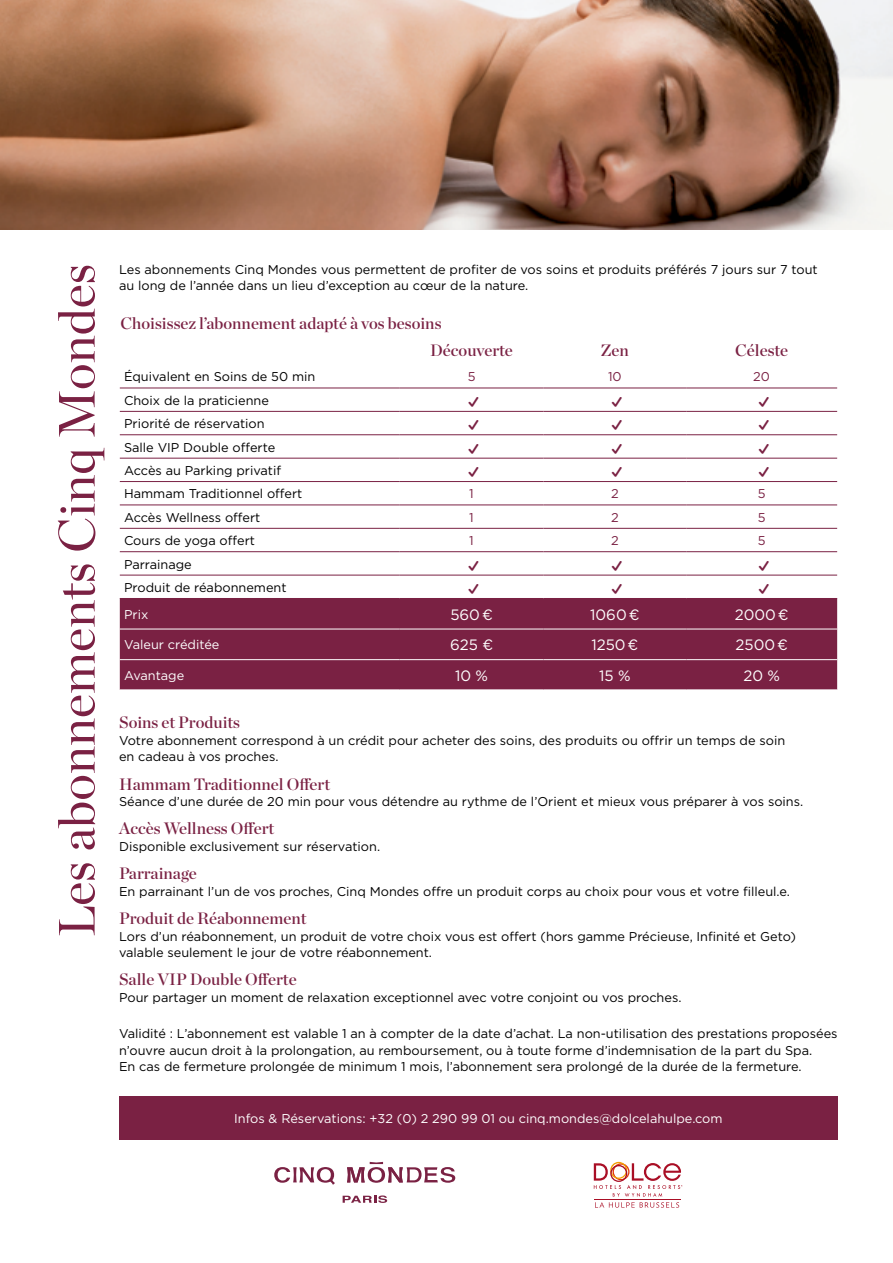
<style>
.page{position:relative;width:893px;height:1263px;background:#fff}
.page>*{position:absolute;margin:0;border:0;box-sizing:border-box;transform-origin:0 0}
.t1{font:51px "Chronicle Display";color:#7a2143}
.t2{font:16.5px/26.7px "Chronicle Display Semi";color:#7a2143}
.t3{font:15px "Gotham";color:#fff}
.t4{font:15px/23.4px "Helvetica Neue";color:#7a2143}
.t5{font:12.75px/16.5px "Gotham";color:#000}
.t6{font:12.75px "Gotham";color:#fff}
.t7{font:12.75px "Gotham";color:#7a2143}
</style>
<div class="page">
<div style="left:120px;top:599px;width:717px;height:90px;background:#7a2143"></div>
<hr style="left:120px;top:388px;width:280px;height:1px;background:#7a2143">
<hr style="left:400px;top:388px;width:143px;height:1px;background:#7a2143">
<hr style="left:543px;top:388px;width:143px;height:1px;background:#7a2143">
<hr style="left:686px;top:388px;width:151px;height:1px;background:#7a2143">
<hr style="left:120px;top:458px;width:280px;height:1px;background:#7a2143">
<hr style="left:400px;top:458px;width:143px;height:1px;background:#7a2143">
<hr style="left:543px;top:458px;width:143px;height:1px;background:#7a2143">
<hr style="left:686px;top:458px;width:151px;height:1px;background:#7a2143">
<hr style="left:120px;top:598px;width:280px;height:1px;background:#7a2143">
<hr style="left:400px;top:598px;width:143px;height:1px;background:#7a2143">
<hr style="left:543px;top:598px;width:143px;height:1px;background:#7a2143">
<hr style="left:686px;top:598px;width:151px;height:1px;background:#7a2143">
<hr style="left:120px;top:411px;width:280px;height:1px;background:#7a2143">
<hr style="left:400px;top:411px;width:143px;height:1px;background:#7a2143">
<hr style="left:543px;top:411px;width:143px;height:1px;background:#7a2143">
<hr style="left:686px;top:411px;width:151px;height:1px;background:#7a2143">
<hr style="left:120px;top:481px;width:280px;height:1px;background:#7a2143">
<hr style="left:400px;top:481px;width:143px;height:1px;background:#7a2143">
<hr style="left:543px;top:481px;width:143px;height:1px;background:#7a2143">
<hr style="left:686px;top:481px;width:151px;height:1px;background:#7a2143">
<hr style="left:120px;top:504px;width:280px;height:1px;background:#7a2143">
<hr style="left:400px;top:504px;width:143px;height:1px;background:#7a2143">
<hr style="left:543px;top:504px;width:143px;height:1px;background:#7a2143">
<hr style="left:686px;top:504px;width:151px;height:1px;background:#7a2143">
<hr style="left:120px;top:528px;width:280px;height:1px;background:#7a2143">
<hr style="left:400px;top:528px;width:143px;height:1px;background:#7a2143">
<hr style="left:543px;top:528px;width:143px;height:1px;background:#7a2143">
<hr style="left:686px;top:528px;width:151px;height:1px;background:#7a2143">
<hr style="left:120px;top:551px;width:280px;height:1px;background:#7a2143">
<hr style="left:400px;top:551px;width:143px;height:1px;background:#7a2143">
<hr style="left:543px;top:551px;width:143px;height:1px;background:#7a2143">
<hr style="left:686px;top:551px;width:151px;height:1px;background:#7a2143">
<hr style="left:120px;top:575px;width:280px;height:1px;background:#7a2143">
<hr style="left:400px;top:575px;width:143px;height:1px;background:#7a2143">
<hr style="left:543px;top:575px;width:143px;height:1px;background:#7a2143">
<hr style="left:686px;top:575px;width:151px;height:1px;background:#7a2143">
<hr style="left:120px;top:434px;width:280px;height:1px;background:#7a2143">
<hr style="left:400px;top:434px;width:143px;height:1px;background:#7a2143">
<hr style="left:543px;top:434px;width:143px;height:1px;background:#7a2143">
<hr style="left:686px;top:434px;width:151px;height:1px;background:#7a2143">
<hr style="left:120px;top:629px;width:280px;height:1px;background:#fff">
<hr style="left:400px;top:629px;width:143px;height:1px;background:#fff">
<hr style="left:543px;top:629px;width:143px;height:1px;background:#fff">
<hr style="left:686px;top:629px;width:151px;height:1px;background:#fff">
<hr style="left:120px;top:659px;width:280px;height:1px;background:#fff">
<hr style="left:400px;top:659px;width:143px;height:1px;background:#fff">
<hr style="left:543px;top:659px;width:143px;height:1px;background:#fff">
<hr style="left:686px;top:659px;width:151px;height:1px;background:#fff">
<div style="left:119px;top:1096px;width:719px;height:44px;background:#7a2143"></div>
<svg style="left:274px;top:1167px;width:61px;height:18px"></svg>
<svg style="left:347px;top:1162px;width:108px;height:21px"></svg>
<svg style="left:343px;top:1195px;width:44px;height:8px"></svg>
<svg style="left:594px;top:1162px;width:88px;height:46px"></svg>
<img style="left:0;top:0;width:893px;height:230px">
<h1 class="t1" style="left:38px;top:937px;width:675px;rotate:-90deg">Les abonnements Cinq Mondes</h1>
<p class="t5" style="left:119px;top:261px;width:700px">Les abonnements Cinq Mondes vous permettent de profiter de vos soins et produits préférés 7 jours sur 7 tout au long de l’année dans un lieu d’exception au cœur de la nature.</p>
<p class="t2" style="left:430px;top:309px;width:84px;text-indent:-310px">Choisissez l’abonnement adapté à vos besoins<br>Découverte</p>
<p class="t2" style="left:601px;top:336px;width:30px">Zen</p>
<p class="t2" style="left:735px;top:336px;width:54px">Céleste</p>
<p class="t5" style="left:124px;top:368px;width:193px">Équivalent en Soins de 50 min</p>
<p class="t7" style="left:468px;top:369px;width:9px">5</p>
<p class="t7" style="left:608px;top:369px;width:15px">10</p>
<p class="t7" style="left:753px;top:369px;width:18px">20</p>
<p class="t5" style="left:124px;top:392px;width:146px">Choix de la praticienne</p>
<p class="t4" style="left:468px;top:391px;width:13px">࢚</p>
<p class="t4" style="left:611px;top:391px;width:13px">࢚</p>
<p class="t4" style="left:758px;top:391px;width:13px">࢚ ࢚</p>
<p class="t5" style="left:124px;top:412px;width:153px;line-height:23.4px">Priorité de réservation<br>Salle VIP Double offerte</p>
<p class="t4" style="left:468px;top:414px;width:13px">࢚</p>
<p class="t4" style="left:611px;top:414px;width:13px">࢚</p>
<p class="t4" style="left:468px;top:437px;width:13px">࢚</p>
<p class="t4" style="left:611px;top:437px;width:13px">࢚</p>
<p class="t4" style="left:758px;top:437px;width:13px">࢚</p>
<p class="t5" style="left:124px;top:462px;width:159px">Accès au Parking privatif</p>
<p class="t4" style="left:468px;top:461px;width:13px">࢚</p>
<p class="t4" style="left:611px;top:461px;width:13px">࢚</p>
<p class="t4" style="left:758px;top:461px;width:13px">࢚</p>
<p class="t5" style="left:124px;top:485px;width:180px">Hammam Traditionnel offert</p>
<p class="t7" style="left:469px;top:486px;width:6px">1</p>
<p class="t7" style="left:611px;top:486px;width:9px">2</p>
<p class="t7" style="left:758px;top:486px;width:9px">5</p>
<p class="t5" style="left:124px;top:509px;width:138px">Accès Wellness offert</p>
<p class="t7" style="left:469px;top:509px;width:6px">1</p>
<p class="t7" style="left:611px;top:509px;width:9px">2</p>
<p class="t7" style="left:758px;top:509px;width:9px">5</p>
<p class="t5" style="left:124px;top:532px;width:132px">Cours de yoga offert</p>
<p class="t7" style="left:469px;top:532px;width:6px">1</p>
<p class="t7" style="left:611px;top:532px;width:9px">2</p>
<p class="t7" style="left:758px;top:532px;width:9px">5</p>
<p class="t4" style="left:758px;top:554px;width:13px">࢚</p>
<p class="t5" style="left:124px;top:555px;width:69px">Parrainage</p>
<p class="t4" style="left:468px;top:554px;width:13px">࢚</p>
<p class="t4" style="left:611px;top:554px;width:13px">࢚</p>
<p class="t5" style="left:124px;top:579px;width:164px">Produit de réabonnement</p>
<p class="t6" style="left:124px;top:606px;width:26px">Prix</p>
<p class="t3" style="left:450px;top:605px;width:44px">560 €</p>
<p class="t3" style="left:590px;top:605px;width:51px">1060 €</p>
<p class="t3" style="left:735px;top:605px;width:55px">2000 €</p>
<p class="t6" style="left:124px;top:637px;width:97px">Valeur créditée</p>
<p class="t3" style="left:450px;top:635px;width:45px">625 €</p>
<p class="t3" style="left:591px;top:635px;width:49px">1250 €</p>
<p class="t3" style="left:735px;top:635px;width:54px">2500 €</p>
<p class="t6" style="left:124px;top:667px;width:62px">Avantage</p>
<p class="t3" style="left:455px;top:666px;width:35px">10 %</p>
<p class="t3" style="left:599px;top:666px;width:33px">15 %</p>
<p class="t3" style="left:743px;top:666px;width:38px">20 %</p>
<p class="t4" style="left:468px;top:578px;width:13px">࢚</p>
<p class="t4" style="left:611px;top:578px;width:13px">࢚</p>
<p class="t4" style="left:758px;top:578px;width:13px">࢚</p>
<p class="t2" style="left:119px;top:708px;width:123px">Soins et Produits</p>
<p class="t5" style="left:119px;top:732px;width:668px">Votre abonnement correspond à un crédit pour acheter des soins, des produits ou offrir un temps de soin en cadeau à vos proches.</p>
<p class="t2" style="left:119px;top:769px;width:213px">Hammam Traditionnel Offert</p>
<p class="t5" style="left:119px;top:793px;width:686px">Séance d’une durée de 20 min pour vous détendre au rythme de l’Orient et mieux vous préparer à vos soins.</p>
<p class="t2" style="left:119px;top:814px;width:157px">Accès Wellness Offert</p>
<p class="t5" style="left:119px;top:838px;width:263px">Disponible exclusivement sur réservation.</p>
<p class="t2" style="left:119px;top:859px;width:79px">Parrainage</p>
<p class="t5" style="left:119px;top:883px;width:672px">En parrainant l’un de vos proches, Cinq Mondes offre un produit corps au choix pour vous et votre filleul.e.</p>
<p class="t2" style="left:119px;top:904px;width:189px">Produit de Réabonnement</p>
<p class="t5" style="left:119px;top:927px;width:679px">Lors d’un réabonnement, un produit de votre choix vous est offert (hors gamme Précieuse, Infinité et Geto) valable seulement le jour de votre réabonnement.</p>
<p class="t2" style="left:119px;top:965px;width:179px">Salle VIP Double Offerte</p>
<p class="t5" style="left:119px;top:989px;width:564px">Pour partager un moment de relaxation exceptionnel avec votre conjoint ou vos proches.</p>
<p class="t5" style="left:119px;top:1025px;width:720px">Validité : L’abonnement est valable 1 an à compter de la date d’achat. La non-utilisation des prestations proposées n’ouvre aucun droit à la prolongation, au remboursement, ou à toute forme d’indemnisation de la part du Spa.<br>En cas de fermeture prolongée de minimum 1 mois, l’abonnement sera prolongé de la durée de la fermeture.</p>
<p class="t6" style="left:234px;top:1110px;width:490px">Infos &amp; Réservations: +32 (0) 2 290 99 01 ou cinq.mondes@dolcelahulpe.com</p>
</div>
